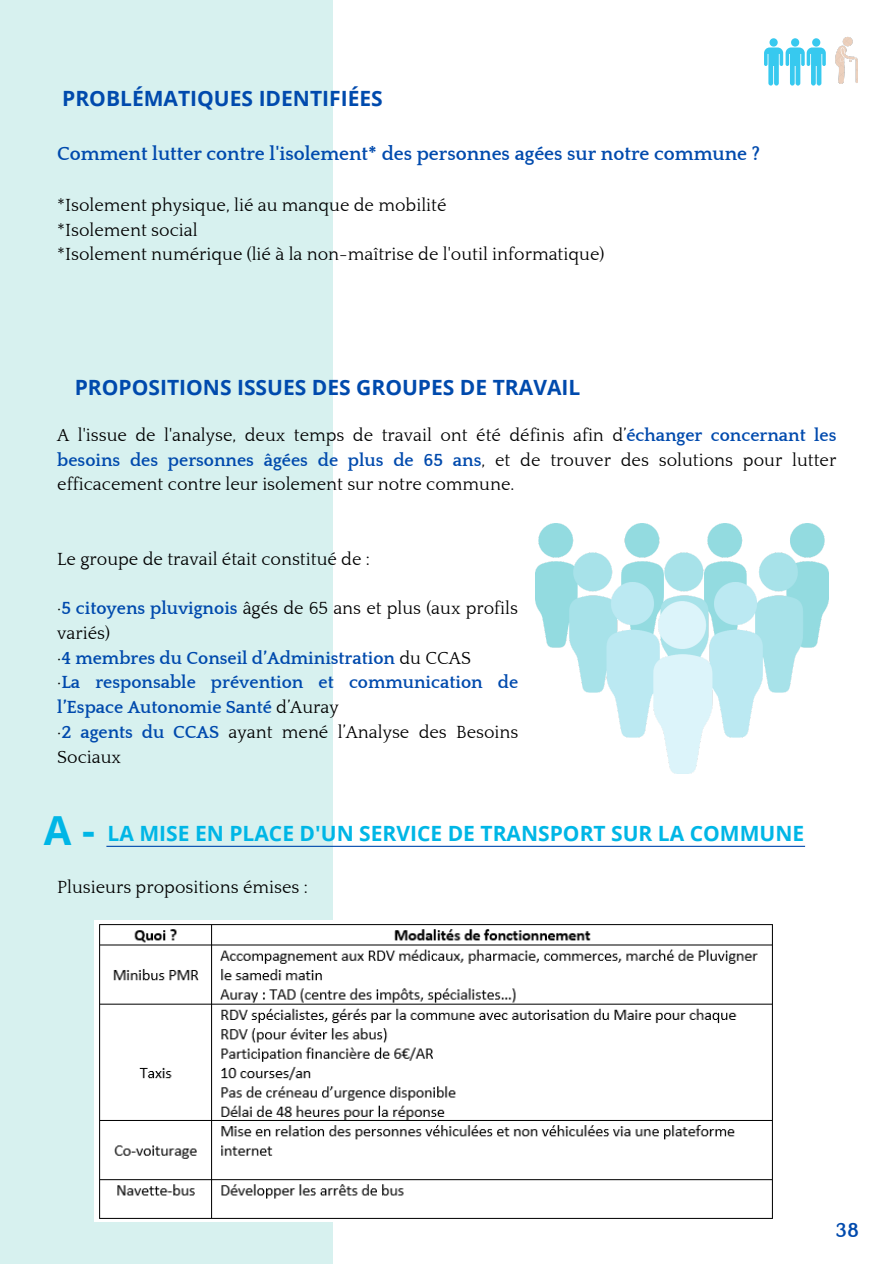
<style>
.page{position:relative;width:894px;height:1264px;background:#fff}
.page>*{position:absolute;margin:0;border:0;box-sizing:border-box;transform-origin:0 0}
.t1{font:700 21px "Open Sans";color:#004aad}
.t2{font:700 21px "Open Sans";color:#00b6e6}
.t3{font:700 21px "Quattrocento";color:#004aad}
.t4{font:700 19.5px "Quattrocento";color:#004aad}
.t5{font:18px/24.8px "Quattrocento";color:#000;text-align:justify}
.t6{font:700 18px/24.8px "Quattrocento";color:#004aad}
.s1{font-weight:700;color:#004aad}
.s2{font-weight:400;color:#000}
.s3{font-size:40.05px}
</style>
<div class="page">
<div style="left:0;top:0;width:332px;height:1263px;background:#d7f1ef"></div>
<hr style="left:106px;top:845px;width:698px;height:1px;background:#004aad">
<img style="left:535px;top:523px;width:292px;height:250px">
<svg style="left:790px;top:38px;width:9px;height:9px"></svg>
<svg style="left:811px;top:38px;width:9px;height:9px"></svg>
<div style="left:769px;top:38px;width:8px;height:9px;background:#37c9ef;border-radius:50%"></div>
<svg style="left:764px;top:47px;width:61px;height:39px"></svg>
<img style="left:835px;top:36px;width:21px;height:48px">
<img style="left:95px;top:920px;width:678px;height:301px">
<p class="t1" style="left:62px;top:83px;width:322px">PROBLÉMATIQUES IDENTIFIÉES</p>
<p class="t4" style="left:57px;top:143px;width:704px">Comment lutter contre l'isolement* des personnes agées sur notre commune ?</p>
<p class="t5" style="left:57px;top:193px;width:548px;text-align:left">*Isolement physique, lié au manque de mobilité<br>*Isolement social<br>*Isolement numérique (lié à la non-maîtrise de l'outil informatique)</p>
<p class="t1" style="left:75px;top:373px;width:507px">PROPOSITIONS ISSUES DES GROUPES DE TRAVAIL</p>
<p class="t5" style="left:57px;top:423px;width:780px">A l'issue de l'analyse, deux temps de travail ont été définis afin d’<span class="s1">échanger concernant les besoins des personnes âgées de plus de 65 ans</span>, et de trouver des solutions pour lutter efficacement contre leur isolement sur notre commune.</p>
<p class="t5" style="left:57px;top:547px;width:314px">Le groupe de travail était constitué de :</p>
<p class="t6" style="left:57px;top:596px;width:462px"><span class="s2">·</span>5 citoyens pluvignois <span class="s2">âgés de 65 ans et plus (aux profils variés)<br>·</span>4 membres du Conseil d’Administration <span class="s2">du CCAS<br>·</span>La responsable prévention et communication de l’Espace Autonomie Santé <span class="s2">d’Auray<br>·</span>2 agents du CCAS <span class="s2">ayant mené l’Analyse des Besoins Sociaux</span></p>
<p class="t2" style="left:44px;top:818px;width:761px"><span class="s3">A -</span> LA MISE EN PLACE D'UN SERVICE DE TRANSPORT SUR LA COMMUNE</p>
<p class="t5" style="left:57px;top:875px;width:252px">Plusieurs propositions émises :</p>
<p class="t3" style="left:835px;top:1219px;width:25px">38</p>
</div>
